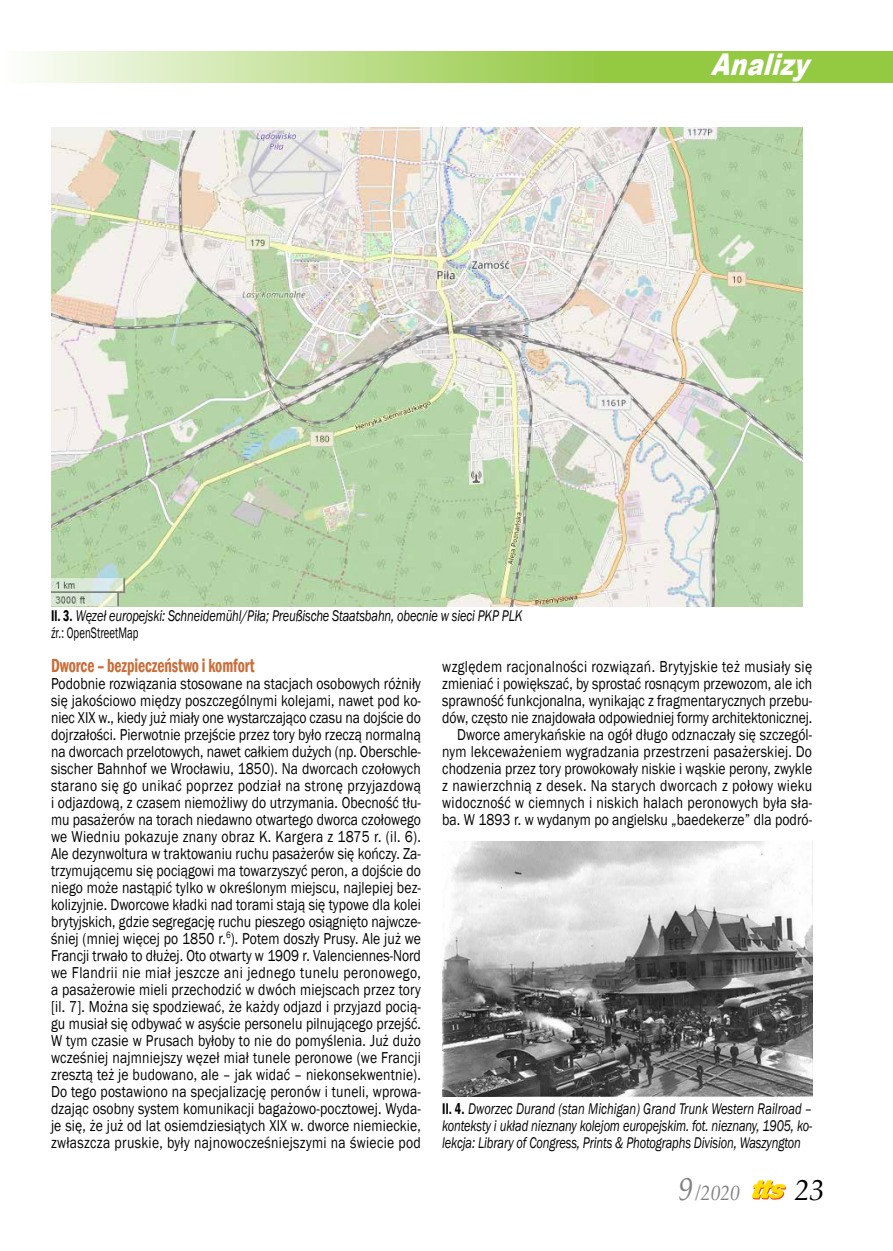
<style>
.page{position:relative;width:893px;height:1251px;background:#fff}
.page>*{position:absolute;margin:0;border:0;box-sizing:border-box;transform-origin:0 0}
.t1{font:italic 900 30px "Arial";color:#fff;scale:.8 1}
.t2{font:italic 30px "Palatino Linotype";color:#000}
.t3{font:italic 21.45px "Palatino Linotype";color:#808285;scale:.91 1}
.t4{font:600 condensed 19.5px "Franklin Gothic";letter-spacing:-.005em;color:#ca6c38;scale:.8 1}
.t5{font:16.2px/17px "Franklin Gothic";letter-spacing:.005em;color:#000;text-align:justify;scale:.84 1}
.t6{font:italic 15.9px/17px "Franklin Gothic";letter-spacing:-.01em;color:#000;text-align:justify;scale:.78 1}
.t7{font:15.6px "Franklin Gothic";letter-spacing:.005em;color:#000;scale:.69 1}
.s1{font-weight:600;font-style:normal;font-stretch:condensed}
.s2{font-size:33px}
</style>
<div class="page">
<svg style="left:32px;top:51px;width:861px;height:32px;background:#b4d97b"></svg>
<svg style="left:752px;top:1180px;width:34px;height:19px"></svg>
<img style="left:51px;top:128px;width:751px;height:478px">
<img style="left:442px;top:841px;width:370px;height:255px">
<h1 class="t1" style="left:710px;top:43px;width:137px">Analizy</h1>
<p class="t6" style="left:51px;top:607px;width:606px"><span class="s1">Il. 3.</span> Węzeł europejski: Schneidemühl/Piła; Preußische Staatsbahn, obecnie w sieci PKP PLK</p>
<p class="t7" style="left:51px;top:622px;width:129px">źr.: OpenStreetMap</p>
<p class="t4" style="left:51px;top:652px;width:256px">Dworce – bezpieczeństwo i komfort</p>
<p class="t5" style="left:51px;top:675px;width:442px">Podobnie rozwiązania stosowane na stacjach osobowych różniły się jakościowo między poszczególnymi kolejami, nawet pod ko&shy;niec XIX w., kiedy już miały one wystarczająco czasu na dojście do dojrzałości. Pierwotnie przejście przez tory było rzeczą normalną na dworcach przelotowych, nawet całkiem dużych (np. Oberschle&shy;sischer Bahnhof we Wrocławiu, 1850). Na dworcach czołowych starano się go unikać poprzez podział na stronę przyjazdową i odjazdową, z czasem niemożliwy do utrzymania. Obecność tłu&shy;mu pasażerów na torach niedawno otwartego dworca czołowego we Wiedniu pokazuje znany obraz K. Kargera z 1875 r. (il. 6).<br>Ale dezynwoltura w traktowaniu ruchu pasażerów się kończy. Za&shy;trzymującemu się pociągowi ma towarzyszyć peron, a dojście do niego może nastąpić tylko w określonym miejscu, najlepiej bez&shy;kolizyjnie. Dworcowe kładki nad torami stają się typowe dla kolei brytyjskich, gdzie segregację ruchu pieszego osiągnięto najwcze&shy;śniej (mniej więcej po 1850 r.<sup>6</sup>). Potem doszły Prusy. Ale już we Francji trwało to dłużej. Oto otwarty w 1909 r. Valenciennes-Nord we Flandrii nie miał jeszcze ani jednego tunelu peronowego, a pasażerowie mieli przechodzić w dwóch miejscach przez tory [il. 7]. Można się spodziewać, że każdy odjazd i przyjazd pocią&shy;gu musiał się odbywać w asyście personelu pilnującego przejść.<br>W tym czasie w Prusach byłoby to nie do pomyślenia. Już dużo wcześniej najmniejszy węzeł miał tunele peronowe (we Francji zresztą też je budowano, ale – jak widać – niekonsekwentnie).<br>Do tego postawiono na specjalizację peronów i tuneli, wprowa&shy;dzając osobny system komunikacji bagażowo-pocztowej. Wyda&shy;je się, że już od lat osiemdziesiątych XIX w. dworce niemieckie, zwłaszcza pruskie, były najnowocześniejszymi na świecie pod</p>
<p class="t5" style="left:442px;top:658px;width:442px;text-align:right">względem racjonalności rozwiązań. Brytyjskie też musiały się zmieniać i powiększać, by sprostać rosnącym przewozom, ale ich sprawność funkcjonalna, wynikając z fragmentarycznych przebu&shy;dów, często nie znajdowała odpowiedniej formy architektonicznej.<br>Dworce amerykańskie na ogół długo odznaczały się szczegól&shy;nym lekceważeniem wygradzania przestrzeni pasażerskiej. Do chodzenia przez tory prowokowały niskie i wąskie perony, zwykle z nawierzchnią z desek. Na starych dworcach z połowy wieku widoczność w ciemnych i niskich halach peronowych była sła&shy;ba. W 1893 r. w wydanym po angielsku „baedekerze” dla podró-</p>
<p class="t6" style="left:442px;top:1099px;width:476px"><span class="s1">Il. 4.</span> Dworzec Durand (stan Michigan) Grand Trunk Western Railroad – konteksty i układ nieznany kolejom europejskim. fot. nieznany, 1905, ko&shy;lekcja: Library of Congress, Prints &amp; Photographs Division, Waszyngton</p>
<h2 class="t3" style="left:678px;top:1176px;width:69px"><span class="s2">9</span> /2020</h2>
<h1 class="t2" style="left:795px;top:1167px;width:31px">23</h1>
</div>
